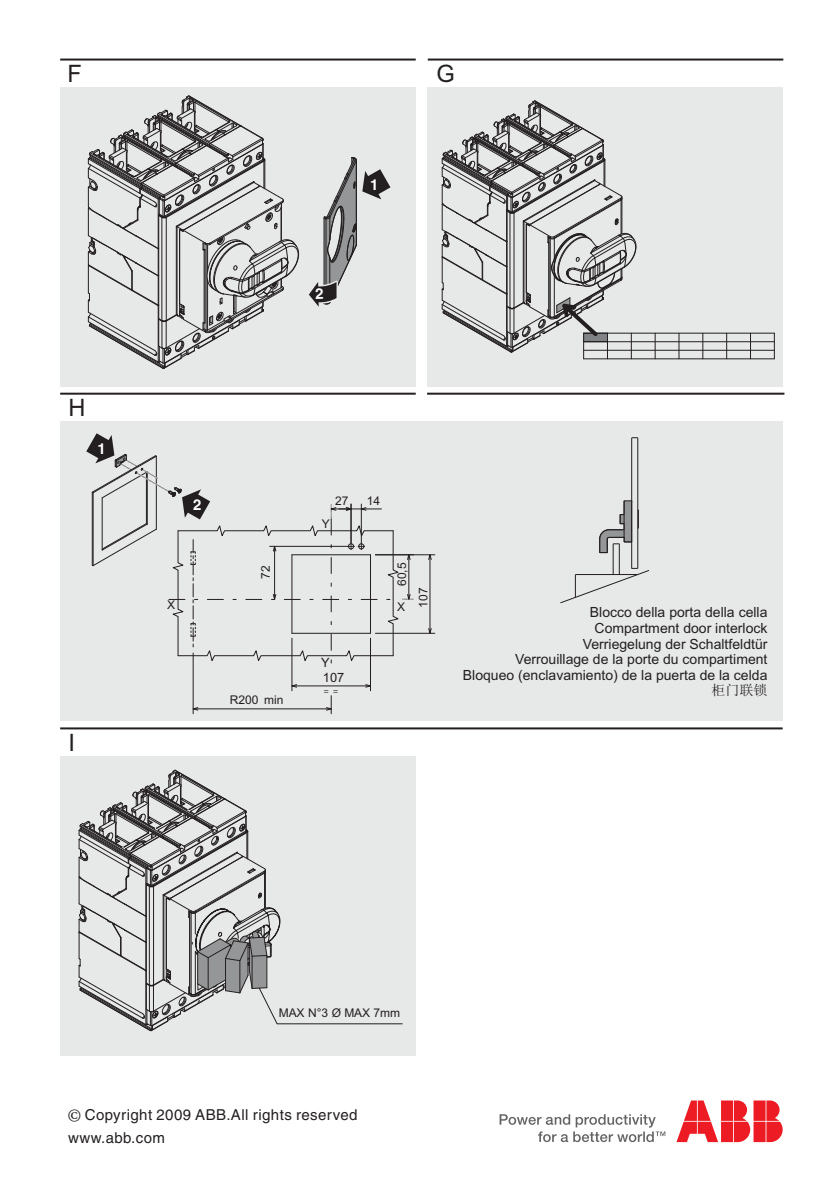
<style>
.page{position:relative;width:840px;height:1191px;background:#fff}
.page>*{position:absolute;margin:0;border:0;box-sizing:border-box;transform-origin:0 0}
.t1{font:24px "Arial";color:#231f20}
.t2{font:15px "Helvetica";letter-spacing:.03em;color:#231f20}
.t3{font:700 15px "Helvetica";color:#fff}
.t4{font:14px/15.6px "Arial";color:#231f20;text-align:right}
.t5{font:14px "Sim Sun";color:#231f20}
.t6{font:12.8px "Arial";color:#231f20}
.t7{font:12px "Arial";color:#231f20}
.t8{font:9px "Malgun Gothic";color:#231f20}
.s1{font-family:"Minion Pro";font-size:20px}
</style>
<div class="page">
<hr style="left:60px;top:393px;width:355px;height:2px;background:#231f20">
<hr style="left:60px;top:59px;width:355px;height:2px;background:#231f20">
<div style="left:60px;top:422px;width:722px;height:299px;background:#e7e8e8"></div>
<div style="left:60px;top:87px;width:355px;height:299px;background:#e7e8e8"></div>
<hr style="left:427px;top:393px;width:357px;height:2px;background:#231f20">
<div style="left:427px;top:87px;width:355px;height:299px;background:#e7e8e8"></div>
<hr style="left:427px;top:59px;width:355px;height:2px;background:#231f20">
<svg style="left:499px;top:1114px;width:166px;height:28px"></svg>
<svg style="left:676px;top:1100px;width:106px;height:42px"></svg>
<hr style="left:60px;top:727px;width:722px;height:2px;background:#231f20">
<div style="left:60px;top:756px;width:355px;height:299px;background:#e7e8e8"></div>
<svg style="left:78px;top:769px;width:324px;height:262px"></svg>
<hr style="left:637px;top:438px;width:1px;height:130px;background:#231f20">
<hr style="left:631px;top:438px;width:1px;height:130px;background:#231f20">
<hr style="left:612px;top:544px;width:1px;height:30px;background:#231f20">
<hr style="left:618px;top:544px;width:1px;height:30px;background:#231f20">
<svg style="left:599px;top:500px;width:39px;height:53px"></svg>
<svg style="left:560px;top:568px;width:89px;height:36px"></svg>
<svg style="left:87px;top:95px;width:212px;height:274px"></svg>
<hr style="left:583px;top:333px;width:190px;height:1px;background:#231f20">
<hr style="left:583px;top:341px;width:190px;height:1px;background:#231f20">
<hr style="left:583px;top:350px;width:190px;height:1px;background:#231f20">
<hr style="left:583px;top:358px;width:190px;height:1px;background:#231f20">
<svg style="left:441px;top:100px;width:195px;height:259px"></svg>
<svg style="left:654px;top:333px;width:1px;height:26px"></svg>
<svg style="left:678px;top:333px;width:1px;height:26px"></svg>
<svg style="left:702px;top:333px;width:1px;height:26px"></svg>
<svg style="left:773px;top:333px;width:1px;height:26px"></svg>
<hr style="left:375px;top:633px;width:59px;height:1px;background:#231f20">
<hr style="left:375px;top:554px;width:59px;height:1px;background:#231f20">
<svg style="left:427px;top:554px;width:5px;height:6px"></svg>
<svg style="left:427px;top:627px;width:5px;height:7px"></svg>
<hr style="left:429px;top:555px;width:1px;height:78px;background:#231f20">
<hr style="left:291px;top:638px;width:1px;height:53px;background:#231f20">
<hr style="left:370px;top:638px;width:1px;height:53px;background:#231f20">
<svg style="left:364px;top:684px;width:6px;height:4px"></svg>
<svg style="left:291px;top:683px;width:6px;height:5px"></svg>
<hr style="left:292px;top:685px;width:78px;height:1px;background:#231f20">
<hr style="left:193px;top:653px;width:1px;height:60px;background:#231f20">
<svg style="left:325px;top:695px;width:7px;height:18px"></svg>
<svg style="left:192px;top:706px;width:7px;height:5px"></svg>
<hr style="left:193px;top:708px;width:138px;height:1px;background:#231f20">
<svg style="left:86px;top:433px;width:327px;height:235px"></svg>
<svg style="left:309px;top:157px;width:82px;height:150px"></svg>
<h1 class="t1" style="left:67px;top:64px;width:16px">F</h1>
<p class="t3" style="left:370px;top:178px;width:10px">1</p>
<h1 class="t1" style="left:436px;top:65px;width:20px">G</h1>
<h1 class="t1" style="left:68px;top:398px;width:18px">H</h1>
<p class="t3" style="left:97px;top:442px;width:10px">1</p>
<h1 class="t1" style="left:68px;top:733px;width:8px">I</h1>
<p class="t3" style="left:193px;top:498px;width:10px">2</p>
<p class="t7" style="left:335px;top:496px;width:15px">27</p>
<p class="t7" style="left:366px;top:496px;width:15px">14</p>
<p class="t7" style="left:321px;top:519px;width:10px">Y</p>
<p class="t7" style="left:261px;top:578px;width:15px;rotate:-90deg">72</p>
<p class="t7" style="left:397px;top:586px;width:25px;rotate:-90deg">60,5</p>
<p class="t7" style="left:167px;top:600px;width:10px">X</p>
<p class="t7" style="left:397px;top:602px;width:10px">X</p>
<p class="t7" style="left:418px;top:607px;width:22px;rotate:-90deg">107</p>
<p class="t7" style="left:229px;top:695px;width:30px">R200</p>
<p class="t7" style="left:264px;top:695px;width:21px">min</p>
<p class="t6" style="left:321px;top:657px;width:10px">Y</p>
<p class="t6" style="left:323px;top:673px;width:23px">107</p>
<p class="t8" style="left:323px;top:686px;width:17px">= =</p>
<p class="t4" style="left:462px;top:606px;width:306px">Blocco della porta della cella<br>Compartment door interlock<br>Verriegelung der Schaltfeldtür<br>Verrouillage de la porte du compartiment Bloqueo (enclavamiento) de la puerta de la celda</p>
<p class="t5" style="left:711px;top:683px;width:57px">柜门联锁</p>
<p class="t7" style="left:279px;top:1008px;width:123px">MAX N°3 Ø MAX 7mm</p>
<p class="t2" style="left:67px;top:1108px;width:291px"><span class="s1">©</span> Copyright 2009 ABB.All rights reserved</p>
<p class="t2" style="left:68px;top:1131px;width:98px">www.abb.com</p>
</div>
